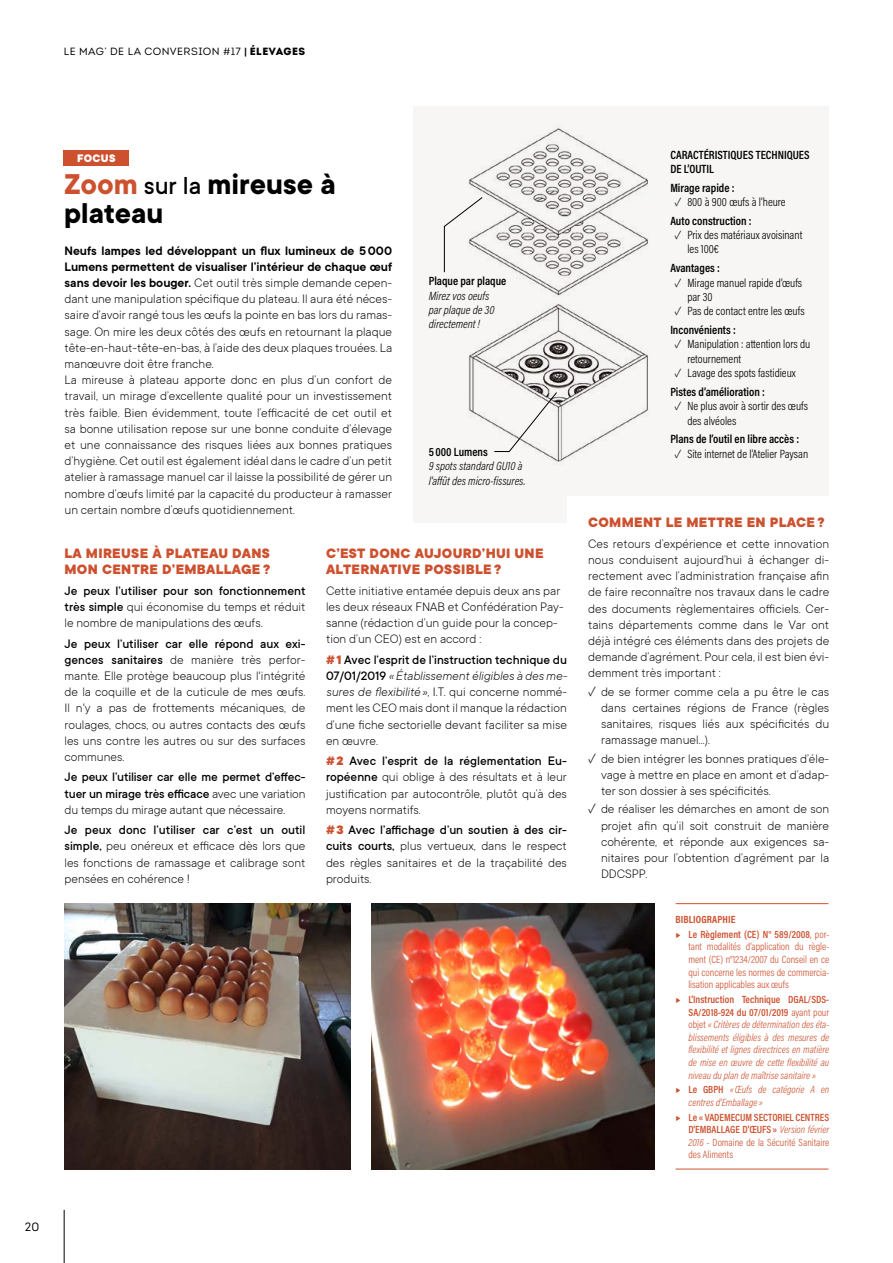
<style>
.page{position:relative;width:893px;height:1263px;background:#fff}
.page>*{position:absolute;margin:0;border:0;box-sizing:border-box;transform-origin:0 0}
.t1{font:700 31.5px/28.5px "TT Commons";color:#000}
.t2{font:800 15px/16.2px "TT Commons";letter-spacing:.02em;color:#cd512f}
.t3{font:300 13.5px/16.2px "TT Commons";color:#000;text-align:justify}
.t4{font:500 13.5px/16.2px "TT Commons";letter-spacing:-.01em;color:#000;text-align:justify}
.t5{font:300 12px/14.4px "Acumin Pro Cond";color:#000}
.t6{font:600 12px/14.4px "Acumin Pro Cond";color:#000}
.t7{font:italic 300 12px/14.4px "Acumin Pro Cond";color:#000}
.t8{font:800 12px "TT Commons";letter-spacing:.03em;color:#fff}
.t9{font:12px "Intro Rust Book Base";color:#000}
.t10{font:italic 300 10.5px/12.6px "Acumin Pro Cond";color:#cd512f;text-align:justify}
.t11{font:600 10.5px/12.6px "Acumin Pro Cond";color:#cd512f}
.t12{font:300 10.5px/12.6px "Acumin Pro Cond";color:#cd512f;text-align:justify}
.t13{font:10.5px "Intro Rust Book Base";letter-spacing:.04em;color:#000}
.s1{font-family:"Informative";font-weight:900}
.s2{font-family:"Intro Rust Base"}
.s3{color:#cd512f}
.s4{font-weight:500;font-size:27px}
.s5{font-weight:600}
.s6{font-weight:500}
.s7{font-weight:300}
.s8{font-weight:800;color:#cd512f}
.s9{font-style:italic}
.s10{font-family:"Acumin Pro Cond"}
.s11{font-weight:700}
.s12{font-family:"Cera Round Basic";font-weight:300}
.s13{font-family:"Cera Round Basic";font-style:normal}
.s14{font-weight:600;font-style:normal}
.s15{font-style:normal}
.s16{font-weight:300;font-style:italic}
</style>
<div class="page">
<hr style="left:892px;top:106px;width:1px;height:1063px;background:#f7f6f5">
<img style="left:65px;top:904px;width:286px;height:265px">
<img style="left:371px;top:904px;width:283px;height:265px">
<div style="left:413px;top:106px;width:416px;height:417px;background:#f7f6f5"></div>
<img style="left:468px;top:128px;width:180px;height:334px">
<div style="left:567px;top:496px;width:262px;height:390px;background:#fff"></div>
<hr style="left:64px;top:1210px;width:1px;height:53px;background:#000">
<div style="left:64px;top:150px;width:65px;height:16px;background:#cd512f"></div>
<hr style="left:676px;top:903px;width:152px;height:1px;background:#cd512f">
<hr style="left:676px;top:1169px;width:152px;height:1px;background:#cd512f">
<svg style="left:444px;top:196px;width:39px;height:77px"></svg>
<svg style="left:494px;top:391px;width:64px;height:61px"></svg>
<p class="t13" style="left:64px;top:45px;width:243px">LE MAG’ DE LA CONVERSION #17 <span class="s1">|</span> <span class="s2">ÉLEVAGES</span></p>
<p class="t9" style="left:25px;top:1219px;width:16px">20</p>
<p class="t8" style="left:77px;top:151px;width:40px">FOCUS</p>
<h1 class="t1" style="left:64px;top:171px;width:273px"><span class="s3">Zoom</span> <span class="s4">sur la</span> mireuse à plateau</h1>
<p class="t3" style="left:65px;top:242px;width:329px;text-align:left"><span class="s5">Neufs lampes led développant un flux lumineux de 5000<br>Lumens permettent de visualiser l’intérieur de chaque œuf sans devoir les bouger.</span> Cet outil très simple demande cepen&shy;dant une manipulation spécifique du plateau. Il aura été néces&shy;saire d’avoir rangé tous les œufs la pointe en bas lors du ramas&shy;sage. On mire les deux côtés des œufs en retournant la plaque tête-en-haut-tête-en-bas, à l’aide des deux plaques trouées. La manœuvre doit être franche.<br>La mireuse à plateau apporte donc en plus d’un confort de travail, un mirage d’excellente qualité pour un investissement très faible. Bien évidemment, toute l’efficacité de cet outil et sa bonne utilisation repose sur une bonne conduite d’élevage et une connaissance des risques liées aux bonnes pratiques d’hygiène. Cet outil est également idéal dans le cadre d’un petit atelier à ramassage manuel car il laisse la possibilité de gérer un nombre d’œufs limité par la capacité du producteur à ramasser un certain nombre d’œufs quotidiennement.</p>
<p class="t6" style="left:429px;top:274px;width:79px">Plaque par plaque</p>
<p class="t7" style="left:429px;top:288px;width:67px">Mirez vos oeufs par plaque de 30 directement !</p>
<p class="t6" style="left:429px;top:444px;width:60px">5 000 Lumens</p>
<p class="t7" style="left:429px;top:459px;width:98px">9 spots standard GU10 à l'affût des micro-fissures.</p>
<p class="t2" style="left:65px;top:546px;width:207px">LA MIREUSE À PLATEAU DANS<br>MON CENTRE D’EMBALLAGE ?</p>
<p class="t3" style="left:65px;top:582px;width:242px"><span class="s6">Je peux l’utiliser pour son fonctionnement très simple</span> qui économise du temps et réduit le nombre de manipulations des œufs.</p>
<p class="t3" style="left:65px;top:635px;width:242px"><span class="s6">Je peux l’utiliser car elle répond aux exi&shy;gences sanitaires</span> de manière très perfor&shy;mante. Elle protège beaucoup plus l'intégrité de la coquille et de la cuticule de mes œufs.<br>Il n'y a pas de frottements mécaniques, de roulages, chocs, ou autres contacts des œufs les uns contre les autres ou sur des surfaces communes.</p>
<p class="t4" style="left:65px;top:769px;width:242px">Je peux l’utiliser car elle me permet d’effec&shy;tuer un mirage très efficace <span class="s7">avec une variation du temps du mirage autant que nécessaire.</span></p>
<p class="t3" style="left:65px;top:822px;width:242px"><span class="s6">Je peux donc l’utiliser car c’est un outil simple,</span> peu onéreux et efficace dès lors que les fonctions de ramassage et calibrage sont pensées en cohérence !</p>
<p class="t2" style="left:326px;top:546px;width:219px">C’EST DONC AUJOURD’HUI UNE<br>ALTERNATIVE POSSIBLE ?</p>
<p class="t3" style="left:326px;top:582px;width:239px;text-align:left">Cette initiative entamée depuis deux ans par les deux réseaux FNAB et Confédération Pay&shy;sanne (rédaction d’un guide pour la concep&shy;tion d’un CEO) est en accord :</p>
<p class="t3" style="left:326px;top:651px;width:243px"><span class="s8">#1</span> <span class="s6">Avec l’esprit de l’instruction technique du 07/01/2019</span> <span class="s9">«Établissement éligibles à des me&shy;sures de flexibilité »</span>, I.T. qui concerne nommé&shy;ment les CEO mais dont il manque la rédaction d’une fiche sectorielle devant faciliter sa mise en œuvre.</p>
<p class="t3" style="left:326px;top:753px;width:242px"><span class="s8">#2</span> <span class="s6">Avec l’esprit de la réglementation Eu&shy;ropéenne</span> qui oblige à des résultats et à leur justification par autocontrôle, plutôt qu’à des moyens normatifs.</p>
<p class="t3" style="left:326px;top:822px;width:242px"><span class="s8">#3</span> <span class="s6">Avec l’affichage d’un soutien à des cir&shy;cuits courts,</span> plus vertueux, dans le respect des règles sanitaires et de la traçabilité des produits.</p>
<p class="t6" style="left:670px;top:147px;width:141px">CARACTÉRISTIQUES TECHNIQUES<br>DE L’OUTIL</p>
<p class="t6" style="left:670px;top:180px;width:66px">Mirage rapide :</p>
<p class="t5" style="left:675px;top:194px;width:113px">✓ 800 à 900 œufs à l’heure</p>
<p class="t6" style="left:670px;top:213px;width:83px">Auto construction :</p>
<p class="t5" style="left:687px;top:228px;width:117px;text-indent:-13px">✓ Prix des matériaux avoisinant les 100€</p>
<p class="t6" style="left:670px;top:260px;width:51px">Avantages :</p>
<p class="t5" style="left:687px;top:275px;width:116px;text-indent:-13px">✓ Mirage manuel rapide d’œufs par 30</p>
<p class="t5" style="left:675px;top:304px;width:132px">✓ Pas de contact entre les œufs</p>
<p class="t6" style="left:670px;top:322px;width:67px">Inconvénients :</p>
<p class="t5" style="left:687px;top:337px;width:125px;text-indent:-13px">✓ Manipulation : attention lors du retournement</p>
<p class="t5" style="left:675px;top:366px;width:123px">✓ Lavage des spots fastidieux</p>
<p class="t6" style="left:670px;top:384px;width:96px">Pistes d’amélioration :</p>
<p class="t5" style="left:687px;top:399px;width:122px;text-indent:-13px">✓ Ne plus avoir à sortir des œufs des alvéoles</p>
<p class="t6" style="left:670px;top:432px;width:130px">Plans de l’outil en libre accès :</p>
<p class="t5" style="left:675px;top:446px;width:135px">✓ Site internet de l’Atelier Paysan</p>
<p class="t2" style="left:588px;top:515px;width:238px">COMMENT LE METTRE EN PLACE ?</p>
<p class="t3" style="left:588px;top:535px;width:242px">Ces retours d’expérience et cette innovation nous conduisent aujourd’hui à échanger di&shy;rectement avec l’administration française afin de faire reconnaître nos travaux dans le cadre des documents règlementaires officiels. Cer&shy;tains départements comme dans le Var ont déjà intégré ces éléments dans des projets de demande d’agrément. Pour cela, il est bien évi&shy;demment très important :</p>
<p class="t3" style="left:601px;top:683px;width:230px;text-indent:-13px"><span class="s10">✓</span> de se former comme cela a pu être le cas dans certaines régions de France (règles sanitaires, risques liés aux spécificités du ramassage manuel…).</p>
<p class="t3" style="left:601px;top:750px;width:230px;text-indent:-13px"><span class="s10">✓</span> de bien intégrer les bonnes pratiques d’éle&shy;vage à mettre en place en amont et d’adap&shy;ter son dossier à ses spécificités.</p>
<p class="t3" style="left:601px;top:801px;width:230px;text-indent:-13px"><span class="s10">✓</span> de réaliser les démarches en amont de son projet afin qu’il soit construit de manière cohérente, et réponde aux exigences sa&shy;nitaires pour l’obtention d’agrément par la DDCSPP.</p>
<p class="t11" style="left:676px;top:912px;width:155px;line-height:14.7px"><span class="s11">BIBLIOGRAPHIE<br></span><span class="s12">▸</span> Le Règlement (CE) N° 589/2008<span class="s7">, por-</span></p>
<p class="t12" style="left:688px;top:940px;width:142px">tant modalités d’application du règle&shy;ment (CE) n°1234/2007 du Conseil en ce qui concerne les normes de commercia&shy;lisation applicables aux œufs</p>
<p class="t10" style="left:688px;top:993px;width:142px;text-indent:-13px"><span class="s13">▸</span> <span class="s14">L’Instruction Technique DGAL/SDS-SA/2018-924 du 07/01/2019</span> <span class="s15">ayant pour objet</span> « Critères de détermination des éta&shy;blissements éligibles à des mesures de flexibilité et lignes directrices en matière de mise en œuvre de cette flexibilité au niveau du plan de maîtrise sanitaire »</p>
<p class="t10" style="left:688px;top:1083px;width:142px;text-indent:-13px"><span class="s13">▸</span> <span class="s14">Le GBPH</span> «Œufs de catégorie A en centres d’Emballage»</p>
<p class="t11" style="left:688px;top:1110px;width:142px;text-align:justify;text-indent:-13px"><span class="s12">▸</span> Le « VADEMECUM SECTORIEL CENTRES D'EMBALLAGE D'ŒUFS » <span class="s16">Version février 2016</span> <span class="s7">- Domaine de la Sécurité Sanitaire des Aliments</span></p>
</div>
